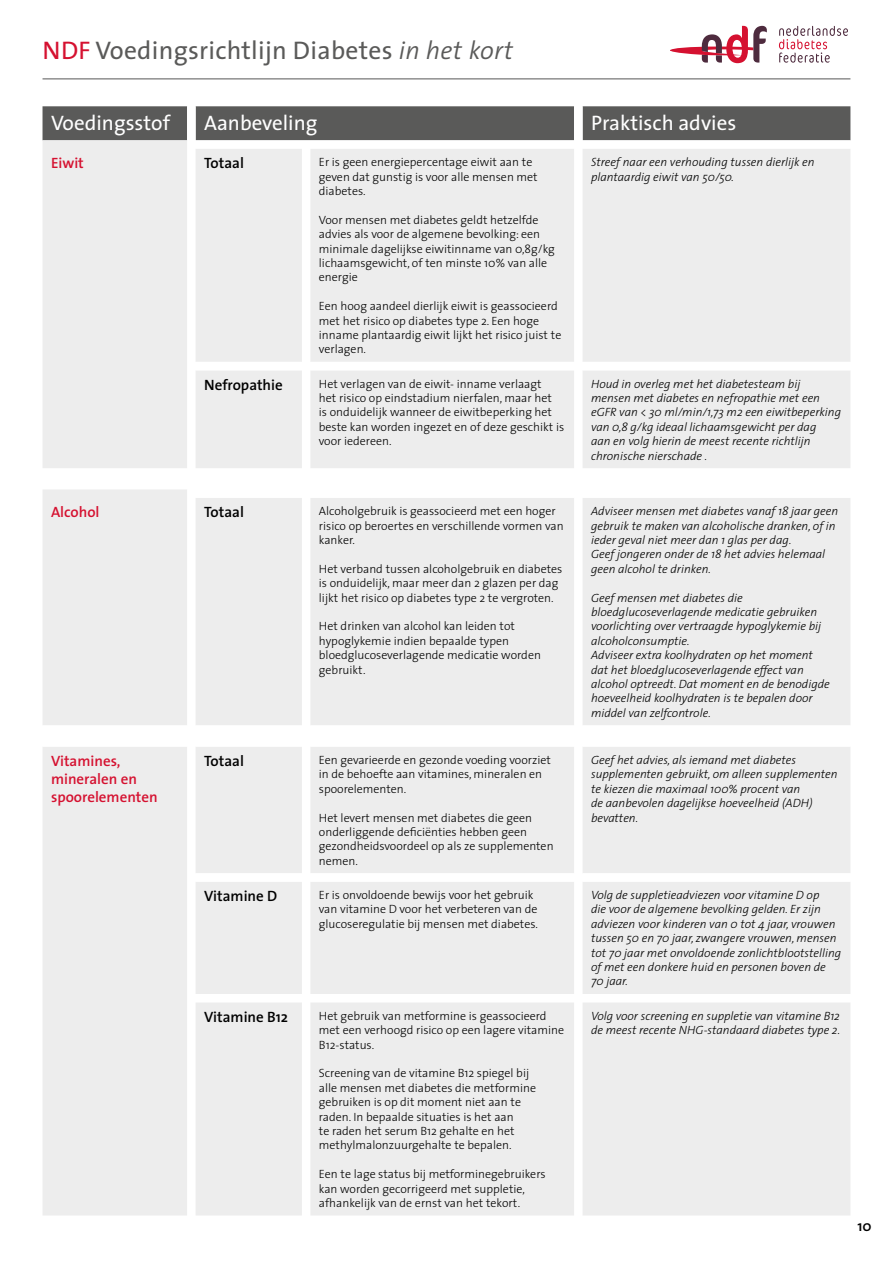
<style>
.page{position:relative;width:893px;height:1263px;background:#fff}
.page>*{position:absolute;margin:0;border:0;box-sizing:border-box;transform-origin:0 0}
.t1{font:25.5px "The Sans";letter-spacing:.01em;color:#5a5a59}
.t2{font:21px "The Sans";color:#fff}
.t3{font:600 15px "The Sans";color:#000}
.t4{font:600 15px/18px "The Sans";color:#d51130}
.t5{font:300 12px/14.4px "The Sans";color:#000}
.t6{font:italic 300 12px/14.4px "The Sans";color:#000}
.s1{color:#d51130}
.s2{font-weight:300;font-style:italic}
</style>
<div class="page">
<hr style="left:43px;top:79px;width:807px;height:1px;background:#575756">
<svg style="left:670px;top:25px;width:97px;height:38px"></svg>
<svg style="left:779px;top:25px;width:69px;height:38px"></svg>
<div style="left:43px;top:106px;width:807px;height:34px;background:#5a5a59"></div>
<div style="left:43px;top:140px;width:807px;height:1075px;background:#ededed"></div>
<svg style="left:43px;top:362px;width:807px;height:520px;fill:#ededed"></svg>
<h1 class="t1" style="left:43px;top:29px;width:472px"><span class="s1">NDF</span> Voedingsrichtlijn Diabetes <span class="s2">in het kort</span></h1>
<h2 class="t2" style="left:51px;top:106px;width:121px">Voedingsstof</h2>
<h2 class="t2" style="left:204px;top:106px;width:115px">Aanbeveling</h2>
<h2 class="t2" style="left:591px;top:106px;width:147px">Praktisch advies</h2>
<p class="t4" style="left:51px;top:154px;width:34px">Eiwit</p>
<p class="t3" style="left:204px;top:151px;width:41px">Totaal</p>
<p class="t5" style="left:319px;top:154px;width:220px">Er is geen energiepercentage eiwit aan te geven dat gunstig is voor alle mensen met diabetes.</p>
<p class="t5" style="left:319px;top:212px;width:238px">Voor mensen met diabetes geldt hetzelfde advies als voor de algemene bevolking: een minimale dagelijkse eiwitinname van 0,8g/kg lichaamsgewicht, of ten minste 10% van alle energie</p>
<p class="t5" style="left:319px;top:298px;width:244px">Een hoog aandeel dierlijk eiwit is geassocieerd met het risico op diabetes type 2. Een hoge inname plantaardig eiwit lijkt het risico juist te verlagen.</p>
<p class="t6" style="left:591px;top:154px;width:225px">Streef naar een verhouding tussen dierlijk en plantaardig eiwit van 50/50.</p>
<p class="t3" style="left:204px;top:372px;width:80px">Nefropathie</p>
<p class="t5" style="left:319px;top:376px;width:247px">Het verlagen van de eiwit- inname verlaagt<br>het risico op eindstadium nierfalen, maar het<br>is onduidelijk wanneer de eiwitbeperking het beste kan worden ingezet en of deze geschikt is voor iedereen.</p>
<p class="t6" style="left:591px;top:376px;width:252px">Houd in overleg met het diabetesteam bij mensen met diabetes en nefropathie met een eGFR van &lt; 30 ml/min/1,73 m2 een eiwitbeperking van 0,8 g/kg ideaal lichaamsgewicht per dag<br>aan en volg hierin de meest recente richtlijn chronische nierschade .</p>
<p class="t4" style="left:51px;top:503px;width:50px">Alcohol</p>
<p class="t3" style="left:204px;top:500px;width:41px">Totaal</p>
<p class="t5" style="left:319px;top:504px;width:246px">Alcoholgebruik is geassocieerd met een hoger risico op beroertes en verschillende vormen van kanker.</p>
<p class="t5" style="left:319px;top:561px;width:245px">Het verband tussen alcoholgebruik en diabetes is onduidelijk, maar meer dan 2 glazen per dag lijkt het risico op diabetes type 2 te vergroten.</p>
<p class="t5" style="left:319px;top:619px;width:224px">Het drinken van alcohol kan leiden tot hypoglykemie indien bepaalde typen bloedglucoseverlagende medicatie worden gebruikt.</p>
<p class="t4" style="left:51px;top:751px;width:108px">Vitamines, mineralen en spoorelementen</p>
<p class="t3" style="left:204px;top:748px;width:41px">Totaal</p>
<p class="t5" style="left:319px;top:752px;width:234px">Een gevarieerde en gezonde voeding voorziet in de behoefte aan vitamines, mineralen en spoorelementen.</p>
<p class="t5" style="left:319px;top:810px;width:236px">Het levert mensen met diabetes die geen onderliggende deficiënties hebben geen gezondheidsvoordeel op als ze supplementen nemen.</p>
<p class="t6" style="left:591px;top:504px;width:249px">Adviseer mensen met diabetes vanaf 18 jaar geen gebruik te maken van alcoholische dranken, of in ieder geval niet meer dan 1 glas per dag.<br>Geef jongeren onder de 18 het advies helemaal geen alcohol te drinken.</p>
<p class="t6" style="left:591px;top:590px;width:240px">Geef mensen met diabetes die bloedglucoseverlagende medicatie gebruiken voorlichting over vertraagde hypoglykemie bij alcoholconsumptie.<br>Adviseer extra koolhydraten op het moment dat het bloedglucoseverlagende effect van alcohol optreedt. Dat moment en de benodigde hoeveelheid koolhydraten is te bepalen door middel van zelfcontrole.</p>
<p class="t6" style="left:591px;top:752px;width:248px">Geef het advies, als iemand met diabetes supplementen gebruikt, om alleen supplementen te kiezen die maximaal 100% procent van<br>de aanbevolen dagelijkse hoeveelheid (ADH) bevatten.</p>
<p class="t3" style="left:204px;top:883px;width:75px">Vitamine D</p>
<p class="t5" style="left:319px;top:887px;width:221px">Er is onvoldoende bewijs voor het gebruik van vitamine D voor het verbeteren van de glucoseregulatie bij mensen met diabetes.</p>
<p class="t6" style="left:591px;top:887px;width:252px">Volg de suppletieadviezen voor vitamine D op<br>die voor de algemene bevolking gelden. Er zijn adviezen voor kinderen van 0 tot 4 jaar, vrouwen tussen 50 en 70 jaar, zwangere vrouwen, mensen tot 70 jaar met onvoldoende zonlichtblootstelling of met een donkere huid en personen boven de 70 jaar.</p>
<p class="t3" style="left:204px;top:1004px;width:85px">Vitamine B12</p>
<p class="t5" style="left:319px;top:1008px;width:247px">Het gebruik van metformine is geassocieerd met een verhoogd risico op een lagere vitamine<br>B12-status.</p>
<p class="t5" style="left:319px;top:1066px;width:219px">Screening van de vitamine B12 spiegel bij alle mensen met diabetes die metformine gebruiken is op dit moment niet aan te raden. In bepaalde situaties is het aan<br>te raden het serum B12 gehalte en het methylmalonzuurgehalte te bepalen.</p>
<p class="t5" style="left:319px;top:1166px;width:228px">Een te lage status bij metforminegebruikers kan worden gecorrigeerd met suppletie, afhankelijk van de ernst van het tekort.</p>
<p class="t6" style="left:591px;top:1008px;width:251px">Volg voor screening en suppletie van vitamine B12 de meest recente NHG-standaard diabetes type 2.</p>
<p class="t3" style="left:857px;top:1214px;width:16px">10</p>
</div>
